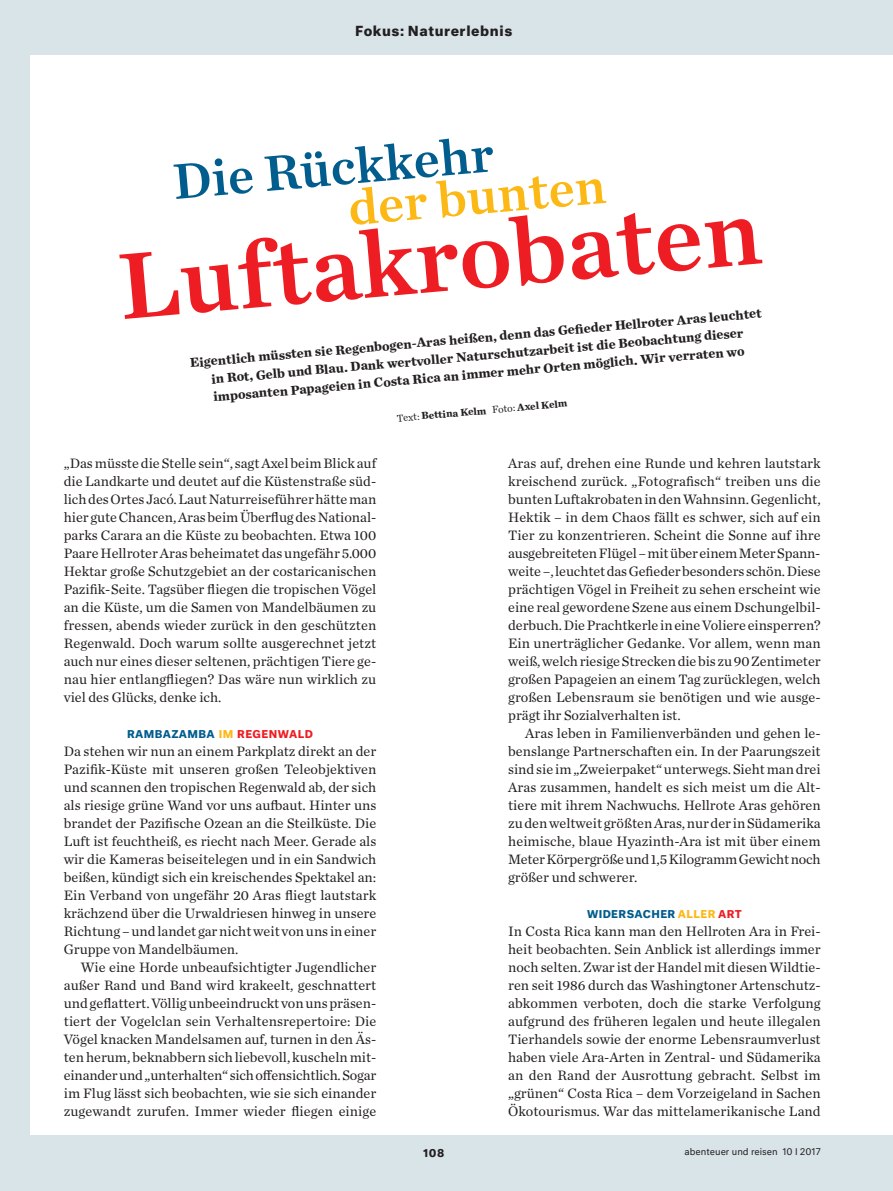
<style>
.page{position:relative;width:893px;height:1191px;background:#d9e4e8}
.page>*{position:absolute;margin:0;border:0;box-sizing:border-box;transform-origin:0 0}
.t1{font:97.95px "Chronicle Text G1 Semi";color:#ee1d23}
.t2{font:52.2px "Chronicle Text G1 Semi";color:#005d8d}
.t3{font:52.2px "Chronicle Text G1 Semi";color:#fcb814}
.t4{font:14.25px/18px "Chronicle Text G1";color:#231f20;text-align:justify}
.t5{font:700 13.5px/18px "Chronicle Text G1";color:#231f20;text-align:center}
.t6{font:700 13.5px "Neutral Std";letter-spacing:.045em;color:#231f20}
.t7{font:700 10.5px "Neutral Std";letter-spacing:.035em;color:#005d8d}
.t8{font:700 10.5px "Chronicle Text G1";color:#231f20}
.t9{font:700 10.5px "Neutral Std";color:#231f20}
.t10{font:9px "Neutral Std";color:#231f20}
.s1{font-weight:400}
.s2{color:#fcb814}
.s3{color:#ee1d23}
</style>
<div class="page">
<div style="left:30px;top:56px;width:863px;height:1078px;background:#fff"></div>
<p class="t6" style="left:355px;top:26px;width:159px">Fokus: Naturerlebnis</p>
<h2 class="t2" style="left:172px;top:165px;width:323px;rotate:-5deg">Die Rückkehr</h2>
<h2 class="t3" style="left:347px;top:191px;width:260px;rotate:-5deg">der bunten</h2>
<h1 class="t1" style="left:116px;top:255px;width:646px;rotate:-5deg">Luftakrobaten</h1>
<p class="t5" style="left:189px;top:355px;width:575px;rotate:-5deg">Eigentlich müssten sie Regenbogen-Aras heißen, denn das Gefi eder Hellroter Aras leuchtet in Rot, Gelb und Blau. Dank wertvoller Naturschutzarbeit ist die Beobachtung dieser imposanten Papageien in Costa Rica an immer mehr Orten möglich. Wir verraten wo</p>
<p class="t8" style="left:397px;top:414px;width:172px;rotate:-5deg"><span class="s1">Text:</span> Bettina Kelm <span class="s1">Foto:</span> Axel Kelm</p>
<p class="t4" style="left:64px;top:456px;width:314px">„Dasmüsstedie Stelle sein“, sagtAxel beimBlick auf die Landkarte und deutet auf die Küstenstraße süd&shy;lichdesOrtesJacó.LautNaturreiseführerhätteman hier guteChancen,ArasbeimÜberflugdesNational&shy;parks Carara an die Küste zu beobachten. Etwa 100<br>PaareHellroterAras beheimatet das ungefähr 5.000<br>Hektar große Schutzgebiet an der costaricanischen Pazifik-Seite. Tagsüber fliegen die tropischen Vögel an die Küste, um die Samen von Mandelbäumen zu fressen, abends wieder zurück in den geschützten Regenwald. Doch warum sollte ausgerechnet jetzt auch nur eines dieser seltenen, prächtigen Tiere ge&shy;nau hier entlangfliegen? Das wäre nun wirklich zu viel des Glücks, denke ich.</p>
<p class="t7" style="left:127px;top:730px;width:187px">RAMBAZAMBA <span class="s2">IM</span> <span class="s3">REGENWALD</span></p>
<p class="t4" style="left:64px;top:744px;width:314px">Da stehen wir nun an einem Parkplatz direkt an der Pazifik-Küste mit unseren großen Teleobjektiven und scannen den tropischen Regenwald ab, der sich als riesige grüne Wand vor uns aufbaut. Hinter uns brandet der Pazifische Ozean an die Steilküste. Die Luft ist feuchtheiß, es riecht nach Meer. Gerade als wir die Kameras beiseitelegen und in ein Sandwich beißen, kündigt sich ein kreischendes Spektakel an:<br>Ein Verband von ungefähr 20 Aras fliegt lautstark krächzend über die Urwaldriesen hinweg in unsere Richtung–undlandet garnichtweit vonuns ineiner Gruppe von Mandelbäumen.</p>
<p class="t4" style="left:64px;top:960px;width:314px;text-indent:17px">Wie eine Horde unbeaufsichtigter Jugendlicher außer Rand und Band wird krakeelt, geschnattert undgeflattert.Völligunbeeindrucktvonunspräsen&shy;tiert der Vogelclan sein Verhaltensrepertoire: Die Vögel knacken Mandelsamen auf, turnen in den Äs&shy;tenherum, beknabbernsichliebevoll, kuschelnmit&shy;einanderund„unterhalten“sichoffensichtlich.Sogar im Flug lässt sich beobachten, wie sie sich einander zugewandt zurufen. Immer wieder fliegen einige</p>
<p class="t4" style="left:508px;top:456px;width:314px">Aras auf, drehen eine Runde und kehren lautstark kreischend zurück. „Fotografisch“ treiben uns die buntenLuftakrobatenindenWahnsinn.Gegenlicht, Hektik – in dem Chaos fällt es schwer, sich auf ein Tier zu konzentrieren. Scheint die Sonne auf ihre ausgebreitetenFlügel–mitübereinemMeterSpann&shy;weite–,leuchtetdasGefiederbesonders schön.Diese prächtigen Vögel in Freiheit zu sehen erscheint wie eine real gewordene Szene aus einem Dschungelbil&shy;derbuch.DiePrachtkerleineineVoliereeinsperren?<br>Ein unerträglicher Gedanke. Vor allem, wenn man weiß,welchriesigeStreckendiebis zu90Zentimeter großen Papageien an einem Tag zurücklegen, welch großen Lebensraum sie benötigen und wie ausge&shy;prägt ihr Sozialverhalten ist.</p>
<p class="t4" style="left:508px;top:726px;width:314px;text-indent:17px">Aras leben in Familienverbänden und gehen le&shy;benslange Partnerschaften ein. In der Paarungszeit sindsie im„Zweierpaket“unterwegs.Siehtmandrei Aras zusammen, handelt es sich meist um die Alt&shy;tiere mit ihrem Nachwuchs. Hellrote Aras gehören zudenweltweit größtenAras,nurder inSüdamerika heimische, blaue Hyazinth-Ara ist mit über einem MeterKörpergrößeund1,5KilogrammGewichtnoch größer und schwerer.</p>
<p class="t7" style="left:587px;top:910px;width:156px">WIDERSACHER <span class="s2">ALLER</span> <span class="s3">ART</span></p>
<p class="t4" style="left:508px;top:924px;width:314px">In Costa Rica kann man den Hellroten Ara in Frei&shy;heit beobachten. Sein Anblick ist allerdings immer noch selten.Zwar ist derHandel mit diesenWildtie&shy;ren seit 1986 durch das Washingtoner Artenschutz&shy;abkommen verboten, doch die starke Verfolgung aufgrund des früheren legalen und heute illegalen Tierhandels sowie der enorme Lebensraumverlust haben viele Ara-Arten in Zentral- und Südamerika an den Rand der Ausrottung gebracht. Selbst im „grünen“ Costa Rica – dem Vorzeigeland in Sachen Ökotourismus. War das mittelamerikanische Land</p>
<p class="t10" style="left:684px;top:1148px;width:138px">abenteuer und reisen 10 I 2017</p>
<p class="t9" style="left:423px;top:1148px;width:23px">108</p>
</div>
